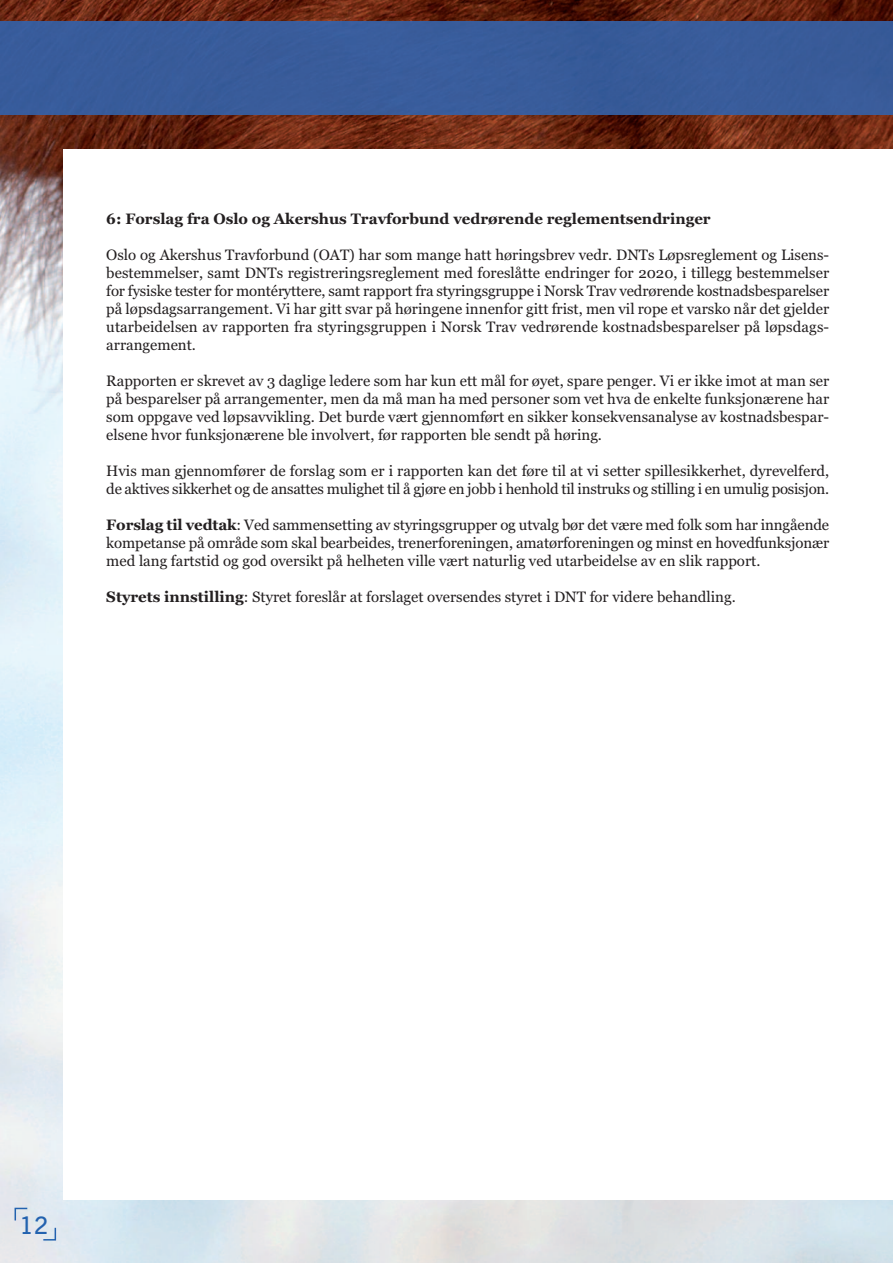
<style>
.page{position:relative;width:893px;height:1263px;background:#fff}
.page>*{position:absolute;margin:0;border:0;box-sizing:border-box;transform-origin:0 0}
.t1{font:600 24px "News Gothic BT";color:#2362af}
.t2{font:15px/18px "Georgia";color:#231f20;text-align:justify}
.t3{font:700 15px "Georgia";color:#231f20}
.s1{font-weight:700}
</style>
<div class="page">
<img style="left:0;top:0;width:893px;height:1263px">
<div style="left:0;top:21px;width:893px;height:94px;background:#385b9a"></div>
<div style="left:64px;top:149px;width:829px;height:1050px;background:#fff"></div>
<svg style="left:14px;top:1207px;width:15px;height:15px"></svg>
<svg style="left:42px;top:1226px;width:15px;height:15px"></svg>
<p class="t3" style="left:106px;top:210px;width:606px">6: Forslag fra Oslo og Akershus Travforbund vedrørende reglementsendringer</p>
<p class="t2" style="left:106px;top:246px;width:724px">Oslo og Akershus Travforbund (OAT) har som mange hatt høringsbrev vedr. DNTs Løpsreglement og Lisens&shy;bestemmelser, samt DNTs registreringsreglement med foreslåtte endringer for 2020, i tillegg bestemmelser for fysiske tester for montéryttere, samt rapport fra styringsgruppe i Norsk Trav vedrørende kostnadsbesparelser på løpsdagsarrangement. Vi har gitt svar på høringene innenfor gitt frist, men vil rope et varsko når det gjelder utarbeidelsen av rapporten fra styringsgruppen i Norsk Trav vedrørende kostnadsbesparelser på løpsdags&shy;arrangement.</p>
<p class="t2" style="left:106px;top:372px;width:724px">Rapporten er skrevet av 3 daglige ledere som har kun ett mål for øyet, spare penger. Vi er ikke imot at man ser på besparelser på arrangementer, men da må man ha med personer som vet hva de enkelte funksjonærene har som oppgave ved løpsavvikling. Det burde vært gjennomført en sikker konsekvensanalyse av kostnadsbespar&shy;elsene hvor funksjonærene ble involvert, før rapporten ble sendt på høring.</p>
<p class="t2" style="left:106px;top:462px;width:724px">Hvis man gjennomfører de forslag som er i rapporten kan det føre til at vi setter spillesikkerhet, dyrevelferd, de aktives sikkerhet og de ansattes mulighet til å gjøre en jobb i henhold til instruks og stilling i en umulig posisjon.</p>
<p class="t2" style="left:106px;top:516px;width:724px"><span class="s1">Forslag til vedtak</span>: Ved sammensetting av styringsgrupper og utvalg bør det være med folk som har inngående kompetanse på område som skal bearbeides, trenerforeningen, amatørforeningen og minst en hovedfunksjonær med lang fartstid og god oversikt på helheten ville vært naturlig ved utarbeidelse av en slik rapport.</p>
<p class="t2" style="left:106px;top:588px;width:631px"><span class="s1">Styrets innstilling</span>: Styret foreslår at forslaget oversendes styret i DNT for videre behandling.</p>
<h1 class="t1" style="left:20px;top:1216px;width:30px">12</h1>
</div>
